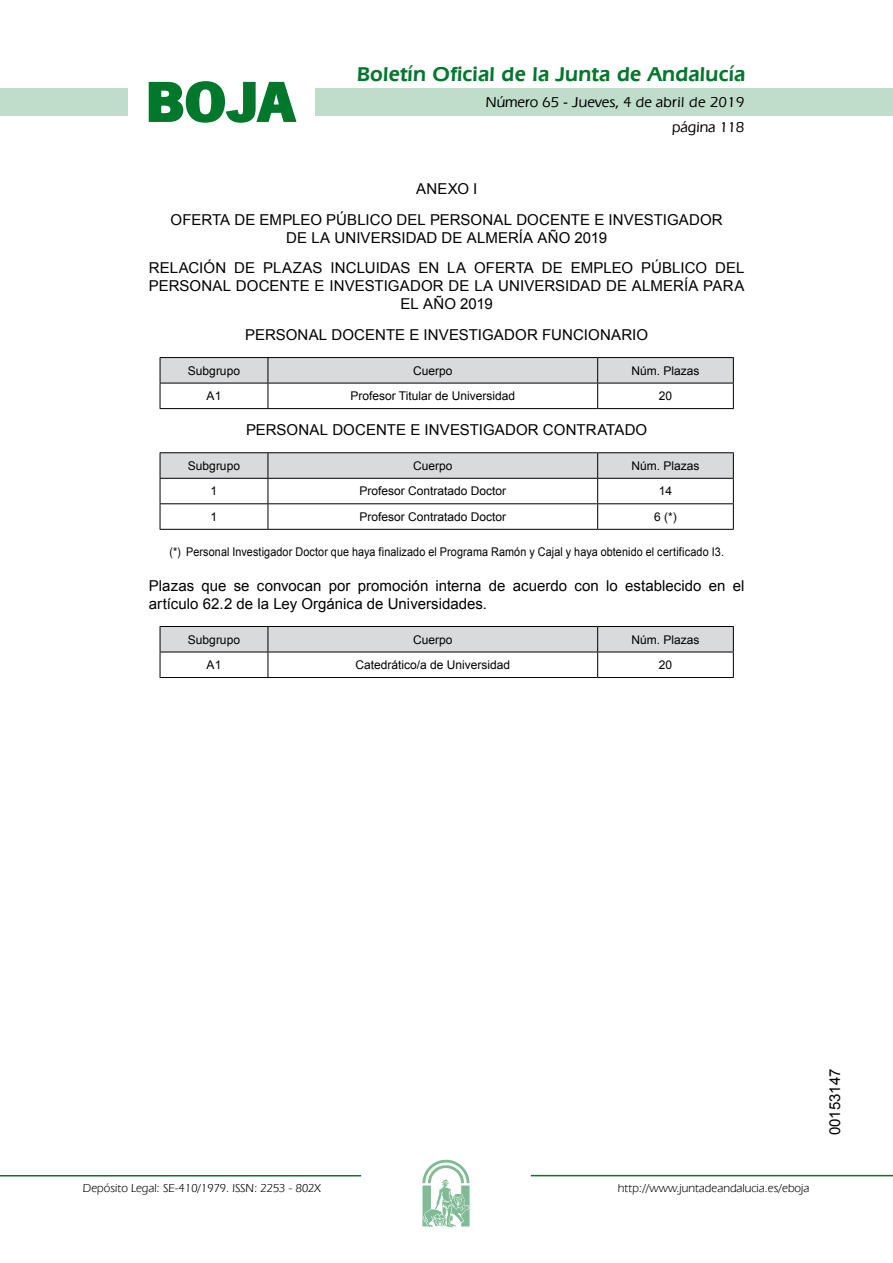
<style>
.page{position:relative;width:893px;height:1263px;background:#fff}
.page>*{position:absolute;margin:0;border:0;box-sizing:border-box;transform-origin:0 0}
.t1{font:700 57.75px "News Got T";color:#00782c;scale:1.14 1}
.t2{font:600 21px "Eras IT Cby BT";letter-spacing:.01em;color:#00782c}
.t3{font:15px/30.8px "Arial";letter-spacing:.005em;color:#000;text-align:center}
.t4{font:500 15px/24.5px "Eras IT Cby BT";color:#000;text-align:right}
.t5{font:12px "Arial";color:#000}
.t6{font:12px "Arial";color:#000;scale:.9 1}
.t7{font:12px "Eras IT Cby BT";color:#000}
</style>
<div class="page">
<div style="left:315px;top:88px;width:577px;height:28px;background:#bfddca"></div>
<div style="left:0;top:88px;width:128px;height:28px;background:#bfddca"></div>
<hr style="left:0;top:1175px;width:361px;height:2px;background:#00782c">
<svg style="left:422px;top:1159px;width:47px;height:68px"></svg>
<hr style="left:531px;top:1175px;width:361px;height:1px;background:#00782c">
<svg style="left:148px;top:81px;width:149px;height:42px"></svg>
<hr style="left:160px;top:357px;width:108px;height:1px;background:#000">
<hr style="left:268px;top:357px;width:329px;height:1px;background:#000">
<hr style="left:597px;top:357px;width:136px;height:1px;background:#000">
<svg style="left:160px;top:358px;width:574px;height:50px"></svg>
<hr style="left:160px;top:408px;width:108px;height:1px;background:#000">
<hr style="left:268px;top:408px;width:329px;height:1px;background:#000">
<hr style="left:597px;top:408px;width:136px;height:1px;background:#000">
<hr style="left:160px;top:452px;width:108px;height:1px;background:#000">
<hr style="left:268px;top:452px;width:329px;height:1px;background:#000">
<hr style="left:597px;top:452px;width:136px;height:1px;background:#000">
<svg style="left:160px;top:453px;width:574px;height:76px"></svg>
<hr style="left:160px;top:529px;width:108px;height:1px;background:#000">
<hr style="left:268px;top:529px;width:329px;height:1px;background:#000">
<hr style="left:597px;top:529px;width:136px;height:1px;background:#000">
<hr style="left:160px;top:626px;width:108px;height:1px;background:#000">
<hr style="left:268px;top:626px;width:329px;height:1px;background:#000">
<hr style="left:597px;top:626px;width:136px;height:1px;background:#000">
<svg style="left:160px;top:627px;width:574px;height:50px"></svg>
<hr style="left:160px;top:677px;width:108px;height:1px;background:#000">
<hr style="left:268px;top:677px;width:329px;height:1px;background:#000">
<hr style="left:597px;top:677px;width:136px;height:1px;background:#000">
<h1 class="t1" style="left:145px;top:68px;width:133px">BOJA</h1>
<h2 class="t2" style="left:357px;top:62px;width:390px">Boletín Oficial de la Junta de Andalucía</h2>
<p class="t4" style="left:486px;top:90px;width:260px">Número 65 - Jueves, 4 de abril de 2019 página 118</p>
<p class="t3" style="left:171px;top:173px;width:553px">ANEXO I<br>OFERTA DE EMPLEO PÚBLICO DEL PERSONAL DOCENTE E INVESTIGADOR</p>
<p class="t3" style="left:149px;top:222px;width:597px">DE LA UNIVERSIDAD DE ALMERÍA AÑO 2019<br>RELACIÓN DE PLAZAS INCLUIDAS EN LA OFERTA DE EMPLEO PÚBLICO DEL</p>
<p class="t3" style="left:149px;top:277px;width:597px;line-height:18px">PERSONAL DOCENTE E INVESTIGADOR DE LA UNIVERSIDAD DE ALMERÍA PARA<br>EL AÑO 2019</p>
<p class="t3" style="left:245px;top:320px;width:404px">PERSONAL DOCENTE E INVESTIGADOR FUNCIONARIO</p>
<p class="t5" style="left:188px;top:363px;width:54px">Subgrupo</p>
<p class="t5" style="left:413px;top:363px;width:41px">Cuerpo</p>
<p class="t5" style="left:631px;top:363px;width:70px">Núm. Plazas</p>
<p class="t5" style="left:207px;top:388px;width:16px">A1</p>
<p class="t5" style="left:350px;top:388px;width:166px">Profesor Titular de Universidad</p>
<p class="t5" style="left:658px;top:388px;width:15px">20</p>
<p class="t3" style="left:246px;top:415px;width:403px">PERSONAL DOCENTE E INVESTIGADOR CONTRATADO</p>
<p class="t5" style="left:188px;top:458px;width:54px">Subgrupo</p>
<p class="t5" style="left:413px;top:458px;width:41px">Cuerpo</p>
<p class="t5" style="left:631px;top:458px;width:70px">Núm. Plazas</p>
<p class="t5" style="left:211px;top:483px;width:8px">1</p>
<p class="t5" style="left:359px;top:483px;width:148px">Profesor Contratado Doctor</p>
<p class="t5" style="left:658px;top:483px;width:15px">14</p>
<p class="t5" style="left:211px;top:509px;width:8px">1</p>
<p class="t5" style="left:359px;top:509px;width:148px">Profesor Contratado Doctor</p>
<p class="t5" style="left:654px;top:509px;width:24px">6 (*)</p>
<p class="t6" style="left:169px;top:544px;width:617px">(*) Personal Investigador Doctor que haya finalizado el Programa Ramón y Cajal y haya obtenido el certificado I3.</p>
<p class="t3" style="left:149px;top:577px;width:597px;line-height:18px;text-align:left">Plazas que se convocan por promoción interna de acuerdo con lo establecido en el artículo 62.2 de la Ley Orgánica de Universidades.</p>
<p class="t5" style="left:188px;top:632px;width:54px">Subgrupo</p>
<p class="t5" style="left:413px;top:632px;width:41px">Cuerpo</p>
<p class="t5" style="left:631px;top:632px;width:70px">Núm. Plazas</p>
<p class="t5" style="left:207px;top:657px;width:16px">A1</p>
<p class="t5" style="left:355px;top:657px;width:156px">Catedrático/a de Universidad</p>
<p class="t5" style="left:658px;top:657px;width:15px">20</p>
<p class="t7" style="left:83px;top:1181px;width:239px">Depósito Legal: SE-410/1979. ISSN: 2253 - 802X</p>
<p class="t7" style="left:618px;top:1181px;width:193px">http://www.juntadeandalucia.es/eboja</p>
<p class="t3" style="left:819px;top:1135px;width:68px;rotate:-90deg">00153147</p>
</div>
